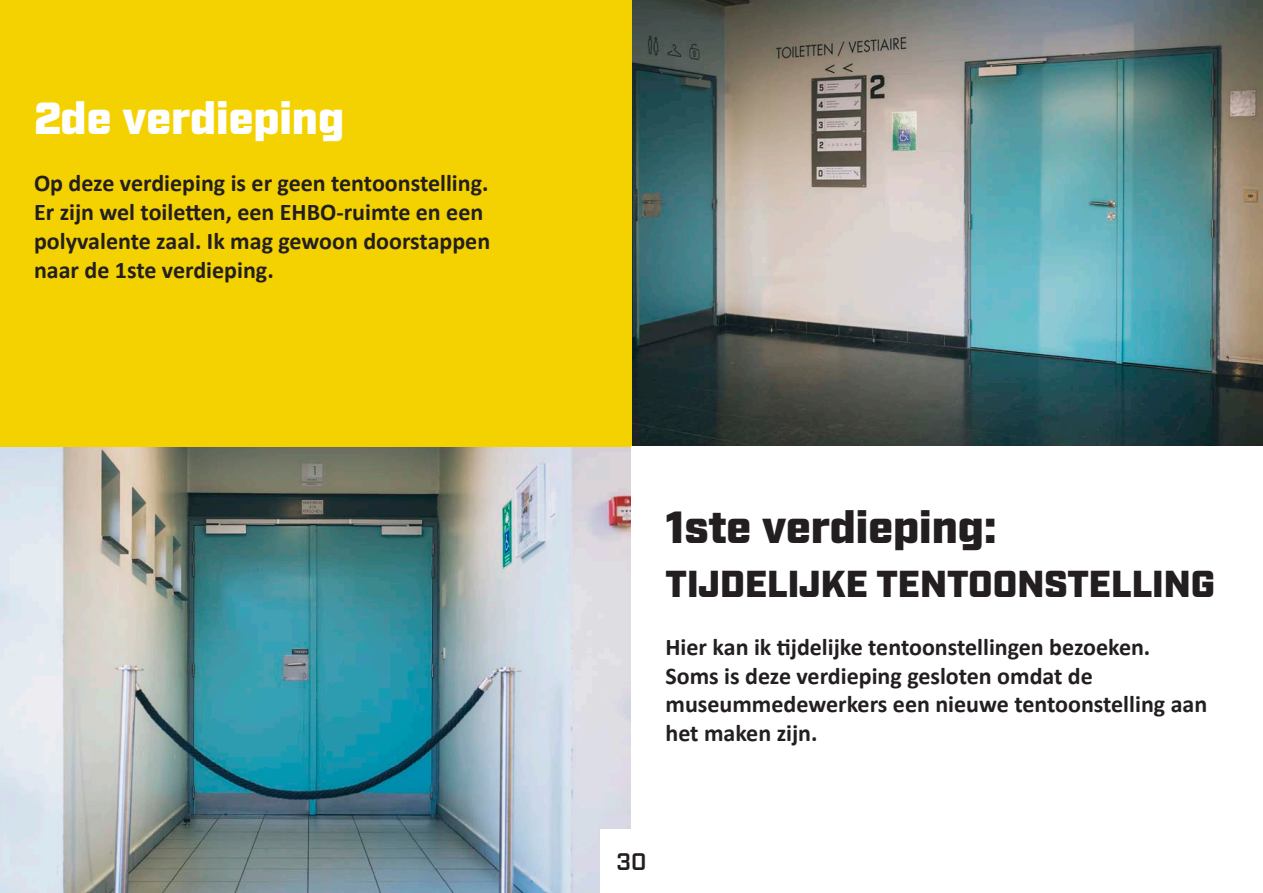
<style>
.page{position:relative;width:1263px;height:893px;background:#fff}
.page>*{position:absolute;margin:0;border:0;box-sizing:border-box;transform-origin:0 0}
.titel{font:900 45px "Industry";color:#231f20}
.titel-2{font:900 45px "Industry";color:#fff}
.titel-3{font:900 37.5px "Industry";color:#231f20}
.body{font:700 24px/28.8px "Calibri";color:#231f20}
.body-2{font:600 24px "Industry";color:#231f20}
</style>
<div class="page">
<img style="left:631px;top:0;width:632px;height:446px">
<img style="left:0;top:446px;width:631px;height:447px">
<div style="left:0;top:0;width:631px;height:446px;background:#f4d202"></div>
<div style="left:600px;top:829px;width:63px;height:64px;background:#fff"></div>
<p class="titel-2" style="left:34px;top:91px;width:312px">2de verdieping</p>
<p class="body" style="left:34px;top:168px;width:456px">Op deze verdieping is er geen tentoonstelling.</p>
<p class="body" style="left:34px;top:197px;width:458px">Er zijn wel toiletten, een EHBO-ruimte en een polyvalente zaal. Ik mag gewoon doorstappen</p>
<p class="body" style="left:34px;top:254px;width:241px">naar de 1ste verdieping.</p>
<p class="titel" style="left:665px;top:500px;width:333px">1ste verdieping:</p>
<p class="titel-3" style="left:665px;top:561px;width:551px">TIJDELIJKE TENTOONSTELLING</p>
<p class="body" style="left:665px;top:631px;width:543px">Hier kan ik tijdelijke tentoonstellingen bezoeken.<br>Soms is deze verdieping gesloten omdat de museummedewerkers een nieuwe tentoonstelling aan het maken zijn.</p>
<p class="body-2" style="left:617px;top:847px;width:31px">30</p>
</div>
